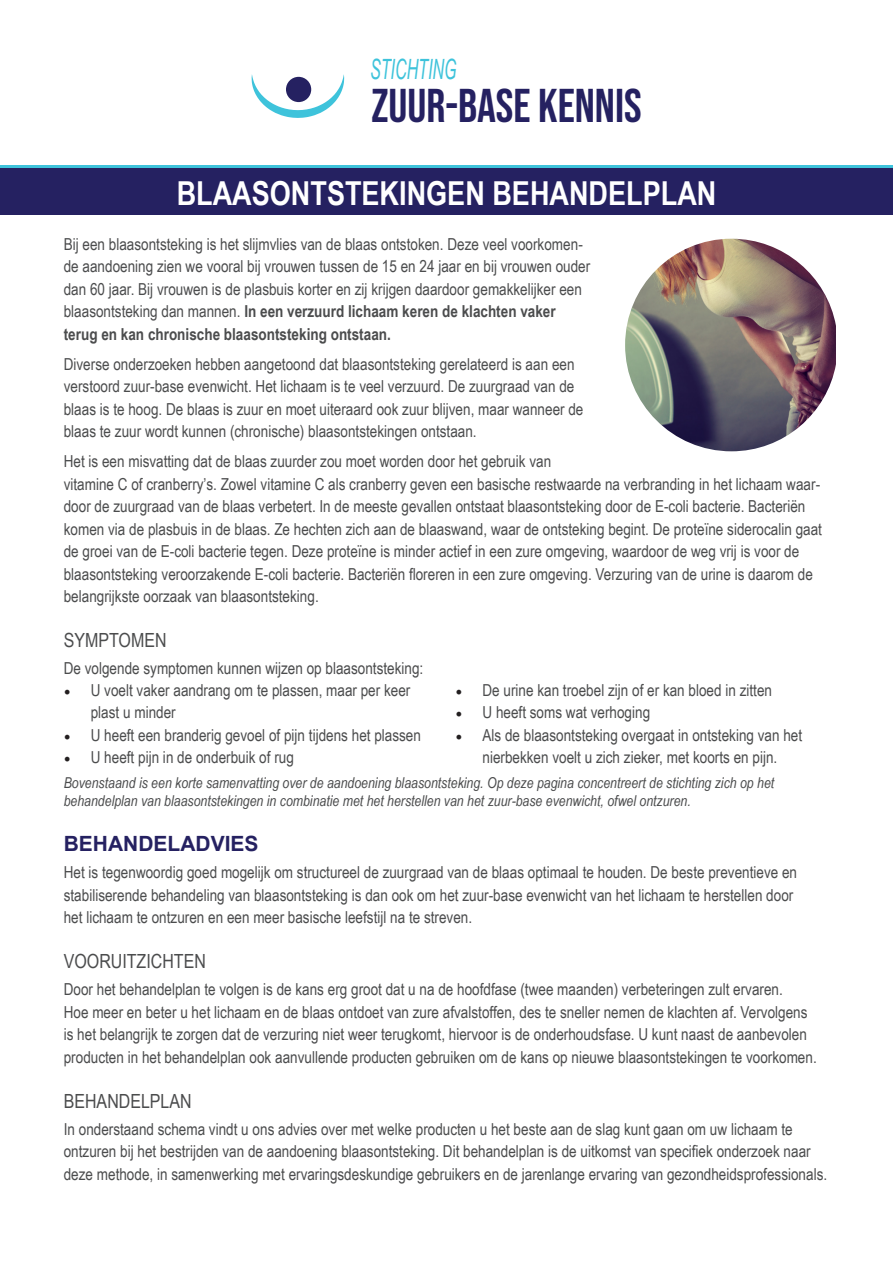
<style>
.page{position:relative;width:893px;height:1263px;background:#fff}
.page>*{position:absolute;margin:0;border:0;box-sizing:border-box;transform-origin:0 0}
.t1{font:47.1px "Bebas Neue";color:#252161}
.t2{font:700 33px "Arial Narrow";color:#fff}
.t3{font:italic 27.9px "Arial Narrow";color:#3ec3db;scale:.7 1}
.t4{font:700 21px "Arial";color:#252161}
.t5{font:19.5px "Arial Narrow";color:#4b4c4d}
.t6{font:16.5px/22.5px "Arial Narrow";color:#4b4c4d}
.t7{font:italic 15px/18px "Arial Narrow";color:#4b4c4d}
.s1{font-weight:700}
.s2{font-family:"Minion Pro";font-size:18px;color:#231f20}
</style>
<div class="page">
<div style="left:0;top:165px;width:893px;height:47px;background:#3ec3db"></div>
<svg style="left:251px;top:74px;width:93px;height:44px"></svg>
<img style="left:625px;top:239px;width:211px;height:212px">
<div style="left:0;top:168px;width:893px;height:47px;background:#252161"></div>
<p class="t3" style="left:370px;top:50px;width:125px">STICHTING</p>
<p class="t1" style="left:371px;top:79px;width:272px">ZUUR-BASE KENNIS</p>
<p class="t2" style="left:177px;top:168px;width:541px">BLAASONTSTEKINGEN BEHANDELPLAN</p>
<p class="t6" style="left:64px;top:232px;width:528px">Bij een blaasontsteking is het slijmvlies van de blaas ontstoken. Deze veel voorkomen&shy;de aandoening zien we vooral bij vrouwen tussen de 15 en 24 jaar en bij vrouwen ouder dan 60 jaar. Bij vrouwen is de plasbuis korter en zij krijgen daardoor gemakkelijker een blaasontsteking dan mannen. <span class="s1">In een verzuurd lichaam keren de klachten vaker terug en kan chronische blaasontsteking ontstaan.</span></p>
<p class="t6" style="left:64px;top:352px;width:521px">Diverse onderzoeken hebben aangetoond dat blaasontsteking gerelateerd is aan een verstoord zuur-base evenwicht. Het lichaam is te veel verzuurd. De zuurgraad van de blaas is te hoog. De blaas is zuur en moet uiteraard ook zuur blijven, maar wanneer de blaas te zuur wordt kunnen (chronische) blaasontstekingen ontstaan.</p>
<p class="t6" style="left:64px;top:450px;width:760px">Het is een misvatting dat de blaas zuurder zou moet worden door het gebruik van<br>vitamine C of cranberry’s. Zowel vitamine C als cranberry geven een basische restwaarde na verbranding in het lichaam waar&shy;door de zuurgraad van de blaas verbetert. In de meeste gevallen ontstaat blaasontsteking door de E-coli bacterie. Bacteriën komen via de plasbuis in de blaas. Ze hechten zich aan de blaaswand, waar de ontsteking begint. De proteïne siderocalin gaat de groei van de E-coli bacterie tegen. Deze proteïne is minder actief in een zure omgeving, waardoor de weg vrij is voor de blaasontsteking veroorzakende E-coli bacterie. Bacteriën floreren in een zure omgeving. Verzuring van de urine is daarom de belangrijkste oorzaak van blaasontsteking.</p>
<p class="t5" style="left:64px;top:626px;width:104px">SYMPTOMEN</p>
<p class="t6" style="left:64px;top:657px;width:361px">De volgende symptomen kunnen wijzen op blaasontsteking:</p>
<p class="t6" style="left:91px;top:678px;width:321px;text-indent:-27px"><span class="s2">•</span> U voelt vaker aandrang om te plassen, maar per keer plast u minder</p>
<p class="t6" style="left:64px;top:723px;width:359px"><span class="s2">•</span> U heeft een branderig gevoel of pijn tijdens het plassen</p>
<p class="t6" style="left:64px;top:746px;width:232px"><span class="s2">•</span> U heeft pijn in de onderbuik of rug</p>
<p class="t6" style="left:455px;top:678px;width:318px"><span class="s2">•</span> De urine kan troebel zijn of er kan bloed in zitten</p>
<p class="t6" style="left:455px;top:701px;width:196px"><span class="s2">•</span> U heeft soms wat verhoging</p>
<p class="t6" style="left:455px;top:723px;width:348px;text-align:center"><span class="s2">•</span> Als de blaasontsteking overgaat in ontsteking van het nierbekken voelt u zich zieker, met koorts en pijn.</p>
<p class="t7" style="left:64px;top:774px;width:712px">Bovenstaand is een korte samenvatting over de aandoening blaasontsteking. Op deze pagina concentreert de stichting zich op het behandelplan van blaasontstekingen in combinatie met het herstellen van het zuur-base evenwicht, ofwel ontzuren.</p>
<p class="t4" style="left:64px;top:829px;width:196px">BEHANDELADVIES</p>
<p class="t6" style="left:64px;top:861px;width:735px">Het is tegenwoordig goed mogelijk om structureel de zuurgraad van de blaas optimaal te houden. De beste preventieve en stabiliserende behandeling van blaasontsteking is dan ook om het zuur-base evenwicht van het lichaam te herstellen door het lichaam te ontzuren en een meer basische leefstijl na te streven.</p>
<p class="t5" style="left:64px;top:947px;width:144px">VOORUITZICHTEN</p>
<p class="t6" style="left:64px;top:978px;width:754px">Door het behandelplan te volgen is de kans erg groot dat u na de hoofdfase (twee maanden) verbeteringen zult ervaren.<br>Hoe meer en beter u het lichaam en de blaas ontdoet van zure afvalstoffen, des te sneller nemen de klachten af. Vervolgens is het belangrijk te zorgen dat de verzuring niet weer terugkomt, hiervoor is de onderhoudsfase. U kunt naast de aanbevolen producten in het behandelplan ook aanvullende producten gebruiken om de kans op nieuwe blaasontstekingen te voorkomen.</p>
<p class="t5" style="left:64px;top:1087px;width:129px">BEHANDELPLAN</p>
<p class="t6" style="left:64px;top:1117px;width:765px">In onderstaand schema vindt u ons advies over met welke producten u het beste aan de slag kunt gaan om uw lichaam te ontzuren bij het bestrijden van de aandoening blaasontsteking. Dit behandelplan is de uitkomst van specifiek onderzoek naar deze methode, in samenwerking met ervaringsdeskundige gebruikers en de jarenlange ervaring van gezondheidsprofessionals.</p>
</div>
